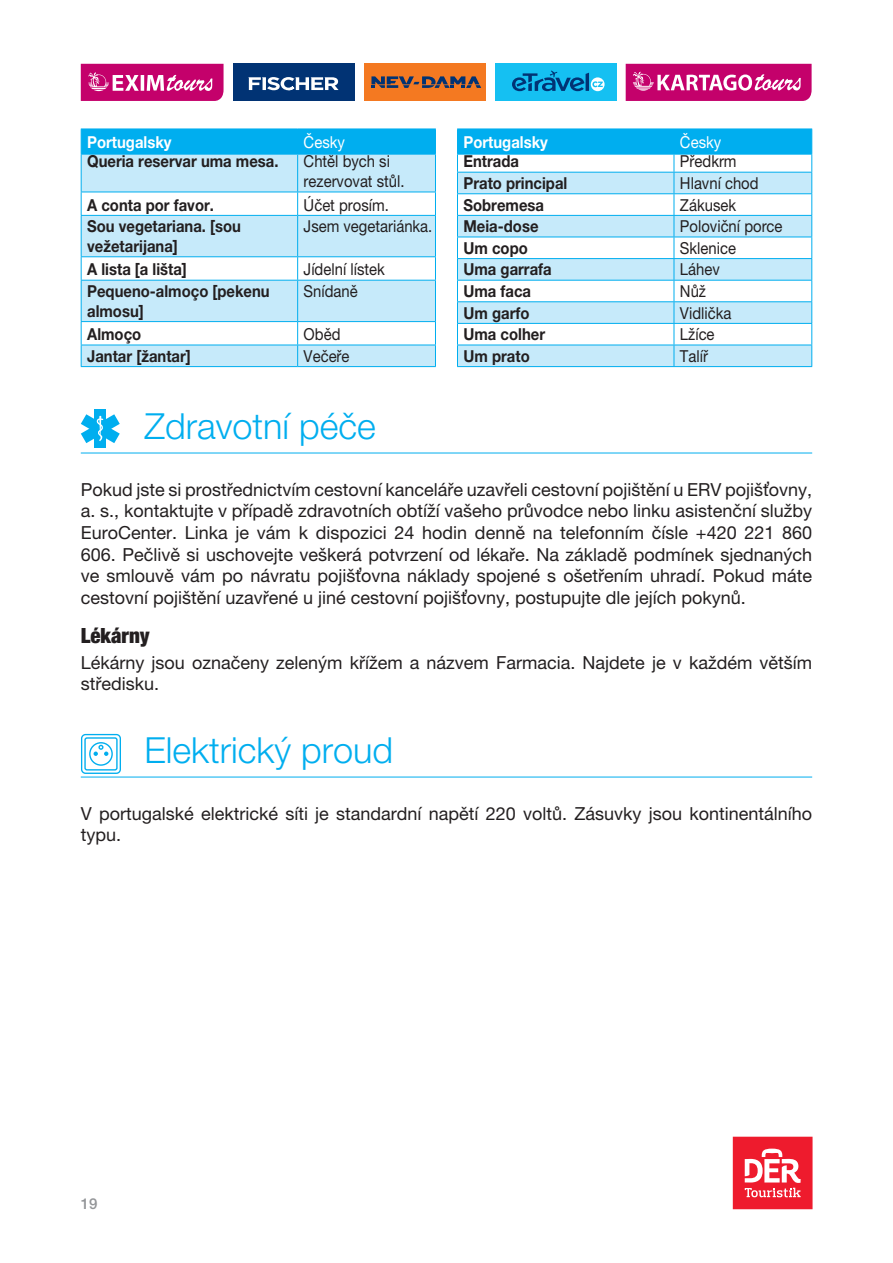
<style>
.page{position:relative;width:893px;height:1263px;background:#fff}
.page>*{position:absolute;margin:0;border:0;box-sizing:border-box;transform-origin:0 0}
.t1{font:300 36px "Helvetica Neue CE";color:#00aeef}
.t2{font:900 condensed 21px "Helvetica Neue CE";color:#231f20}
.t3{font:18px/21.6px "Helvetica Neue CE";color:#231f20}
.t4{font:700 16.5px/19.8px "Helvetica Neue CE";color:#231f20;scale:.9 1}
.t5{font:16.5px/19.8px "Helvetica Neue CE";color:#231f20;scale:.9 1}
.t6{font:700 16.5px "Helvetica Neue CE";color:#fff;scale:.9 1}
.t7{font:16.5px "Helvetica Neue CE";color:#fff;scale:.9 1}
.t8{font:500 15px "Helvetica Neue CE";color:#939598}
</style>
<div class="page">
<div style="left:233px;top:64px;width:121px;height:37px;background:#013374"></div>
<svg style="left:248px;top:77px;width:91px;height:13px"></svg>
<div style="left:364px;top:64px;width:121px;height:37px;background:#f47921"></div>
<svg style="left:371px;top:76px;width:110px;height:12px"></svg>
<div style="left:495px;top:64px;width:121px;height:37px;background:#15c0f2"></div>
<svg style="left:512px;top:71px;width:93px;height:20px"></svg>
<svg style="left:81px;top:64px;width:143px;height:37px;background:#cd2b83"></svg>
<svg style="left:626px;top:64px;width:186px;height:37px;background:#ce2c84"></svg>
<div style="left:733px;top:1137px;width:79px;height:72px;background:#ee1b2d"></div>
<svg style="left:745px;top:1148px;width:56px;height:49px"></svg>
<hr style="left:81px;top:453px;width:731px;height:1px;background:#00aeef">
<hr style="left:81px;top:777px;width:731px;height:1px;background:#00aeef">
<div style="left:95px;top:409px;width:11px;height:39px;background:#00aeef"></div>
<svg style="left:81px;top:414px;width:39px;height:29px"></svg>
<div style="left:81px;top:734px;width:40px;height:40px;border:1px solid #00aeef;border-radius:4px"></div>
<div style="left:89px;top:742px;width:24px;height:24px;border:1px solid #00aeef;border-radius:50%"></div>
<div style="left:84px;top:737px;width:34px;height:33px;border:1px solid #00aeef;border-radius:2px"></div>
<svg style="left:94px;top:745px;width:14px;height:11px"></svg>
<div style="left:82px;top:155px;width:353px;height:211px;background:#c6eafa"></div>
<svg style="left:82px;top:193px;width:353px;height:152px;fill:#c6eafa"></svg>
<div style="left:81px;top:129px;width:355px;height:25px;background:#00aeef"></div>
<hr style="left:81px;top:154px;width:217px;height:1px;background:#00aeef">
<hr style="left:81px;top:155px;width:1px;height:37px;background:#00aeef">
<hr style="left:298px;top:154px;width:138px;height:1px;background:#00aeef">
<hr style="left:297px;top:155px;width:1px;height:37px;background:#00aeef">
<hr style="left:435px;top:155px;width:1px;height:37px;background:#00aeef">
<hr style="left:81px;top:192px;width:217px;height:1px;background:#00aeef">
<svg style="left:81px;top:192px;width:1px;height:23px"></svg>
<hr style="left:298px;top:192px;width:138px;height:1px;background:#00aeef">
<svg style="left:297px;top:192px;width:1px;height:23px"></svg>
<svg style="left:435px;top:192px;width:1px;height:23px"></svg>
<hr style="left:81px;top:215px;width:217px;height:1px;background:#00aeef">
<hr style="left:81px;top:216px;width:1px;height:40px;background:#00aeef">
<hr style="left:298px;top:215px;width:138px;height:1px;background:#00aeef">
<hr style="left:297px;top:216px;width:1px;height:40px;background:#00aeef">
<hr style="left:435px;top:216px;width:1px;height:40px;background:#00aeef">
<hr style="left:81px;top:256px;width:217px;height:1px;background:#00aeef">
<svg style="left:81px;top:257px;width:1px;height:23px"></svg>
<hr style="left:298px;top:256px;width:138px;height:1px;background:#00aeef">
<svg style="left:297px;top:257px;width:1px;height:23px"></svg>
<svg style="left:435px;top:257px;width:1px;height:23px"></svg>
<hr style="left:81px;top:280px;width:217px;height:1px;background:#00aeef">
<hr style="left:81px;top:281px;width:1px;height:40px;background:#00aeef">
<hr style="left:298px;top:280px;width:138px;height:1px;background:#00aeef">
<hr style="left:297px;top:281px;width:1px;height:40px;background:#00aeef">
<hr style="left:435px;top:281px;width:1px;height:40px;background:#00aeef">
<hr style="left:81px;top:321px;width:217px;height:1px;background:#00aeef">
<hr style="left:298px;top:321px;width:138px;height:1px;background:#00aeef">
<hr style="left:81px;top:345px;width:217px;height:1px;background:#00aeef">
<svg style="left:81px;top:322px;width:1px;height:44px"></svg>
<hr style="left:298px;top:345px;width:138px;height:1px;background:#00aeef">
<svg style="left:297px;top:322px;width:1px;height:44px"></svg>
<svg style="left:435px;top:322px;width:1px;height:44px"></svg>
<hr style="left:81px;top:366px;width:217px;height:1px;background:#00aeef">
<hr style="left:298px;top:366px;width:138px;height:1px;background:#00aeef">
<svg style="left:457px;top:129px;width:355px;height:237px"></svg>
<hr style="left:457px;top:366px;width:217px;height:1px;background:#00aeef">
<hr style="left:674px;top:366px;width:138px;height:1px;background:#00aeef">
<p class="t6" style="left:87px;top:132px;width:95px">Portugalsky</p>
<p class="t7" style="left:304px;top:132px;width:47px">Česky</p>
<p class="t4" style="left:87px;top:152px;width:214px">Queria reservar uma mesa.</p>
<p class="t5" style="left:304px;top:152px;width:114px">Chtěl bych si rezervovat stůl.</p>
<p class="t4" style="left:87px;top:195px;width:142px">A conta por favor.</p>
<p class="t5" style="left:304px;top:195px;width:96px">Účet prosím.</p>
<p class="t4" style="left:87px;top:216px;width:172px">Sou vegetariana. [sou vežetarijana]</p>
<p class="t5" style="left:304px;top:216px;width:145px">Jsem vegetariánka.</p>
<p class="t4" style="left:87px;top:260px;width:112px">A lista [a lišta]</p>
<p class="t5" style="left:304px;top:260px;width:92px">Jídelní lístek</p>
<p class="t4" style="left:87px;top:281px;width:204px">Pequeno-almoço [pekenu almosu]</p>
<p class="t5" style="left:304px;top:281px;width:62px">Snídaně</p>
<p class="t4" style="left:87px;top:324px;width:62px">Almoço</p>
<p class="t5" style="left:304px;top:324px;width:42px">Oběd</p>
<p class="t4" style="left:87px;top:346px;width:117px">Jantar [žantar]</p>
<p class="t5" style="left:304px;top:346px;width:53px">Večeře</p>
<p class="t6" style="left:463px;top:132px;width:95px">Portugalsky</p>
<p class="t7" style="left:680px;top:132px;width:47px">Česky</p>
<p class="t4" style="left:463px;top:152px;width:63px">Entrada</p>
<p class="t5" style="left:680px;top:152px;width:64px">Předkrm</p>
<p class="t4" style="left:463px;top:173px;width:117px">Prato principal</p>
<p class="t5" style="left:680px;top:173px;width:89px">Hlavní chod</p>
<p class="t4" style="left:463px;top:195px;width:91px">Sobremesa</p>
<p class="t5" style="left:680px;top:195px;width:64px">Zákusek</p>
<p class="t4" style="left:463px;top:216px;width:85px">Meia-dose</p>
<p class="t5" style="left:680px;top:216px;width:115px">Poloviční porce</p>
<p class="t4" style="left:463px;top:238px;width:73px">Um copo</p>
<p class="t5" style="left:680px;top:238px;width:64px">Sklenice</p>
<p class="t4" style="left:463px;top:260px;width:100px">Uma garrafa</p>
<p class="t5" style="left:680px;top:260px;width:46px">Láhev</p>
<p class="t4" style="left:463px;top:281px;width:77px">Uma faca</p>
<p class="t5" style="left:680px;top:281px;width:31px">Nůž</p>
<p class="t4" style="left:463px;top:303px;width:75px">Um garfo</p>
<p class="t5" style="left:680px;top:303px;width:59px">Vidlička</p>
<p class="t4" style="left:463px;top:324px;width:92px">Uma colher</p>
<p class="t5" style="left:680px;top:324px;width:40px">Lžíce</p>
<p class="t4" style="left:463px;top:346px;width:75px">Um prato</p>
<p class="t5" style="left:680px;top:346px;width:33px">Talíř</p>
<h1 class="t1" style="left:145px;top:405px;width:233px">Zdravotní péče</h1>
<p class="t3" style="left:81px;top:479px;width:733px;text-align:justify">Pokud jste si prostřednictvím cestovní kanceláře uzavřeli cestovní pojištění u ERV pojišťovny, a. s., kontaktujte v případě zdravotních obtíží vašeho průvodce nebo linku asistenční služby EuroCenter. Linka je vám k dispozici 24 hodin denně na telefonním čísle +420 221 860<br>606. Pečlivě si uschovejte veškerá potvrzení od lékaře. Na základě podmínek sjednaných ve smlouvě vám po návratu pojišťovna náklady spojené s ošetřením uhradí. Pokud máte cestovní pojištění uzavřené u jiné cestovní pojišťovny, postupujte dle jejích pokynů.</p>
<p class="t2" style="left:81px;top:623px;width:70px">Lékárny</p>
<p class="t3" style="left:81px;top:651px;width:733px">Lékárny jsou označeny zeleným křížem a názvem Farmacia. Najdete je v každém větším středisku.</p>
<h1 class="t1" style="left:145px;top:729px;width:250px">Elektrický proud</h1>
<p class="t3" style="left:81px;top:803px;width:733px">V portugalské elektrické síti je standardní napětí 220 voltů. Zásuvky jsou kontinentálního typu.</p>
<p class="t8" style="left:81px;top:1194px;width:18px">19</p>
</div>
